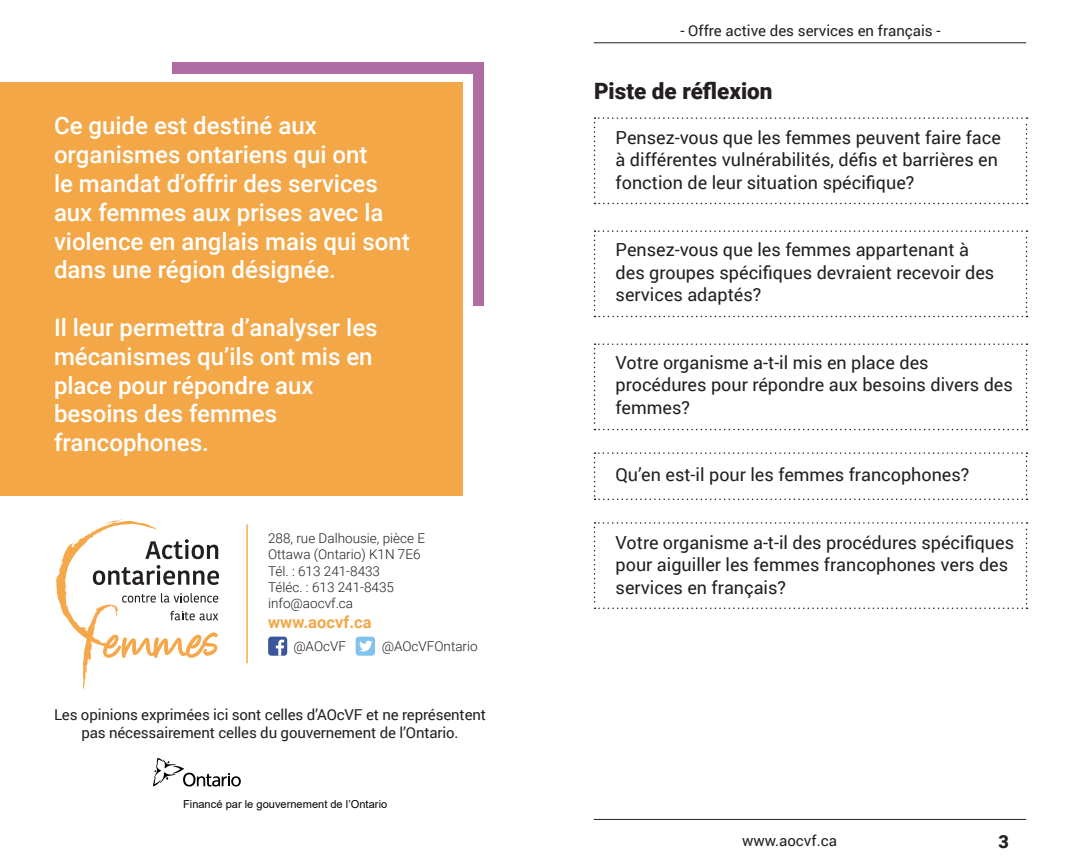
<style>
.page{position:relative;width:1080px;height:864px;background:#fff}
.page>*{position:absolute;margin:0;border:0;box-sizing:border-box;transform-origin:0 0}
.t1{font:500 24px/28.8px "Roboto";color:#fff}
.Titre{font:900 22.5px "Roboto";color:#231f20}
.texte{font:18px/22.5px "Roboto";color:#231f20}
.t2{font:900 18px "Roboto";color:#231f20}
.t3{font:700 16.5px "Roboto";color:#f4a747}
.t4{font:15px/18px "Roboto";letter-spacing:-.01em;color:#231f20;text-align:center}
.texte-2{font:300 13.5px "Roboto";color:#231f20}
.t5{font:10.95px "Arial";color:#020304}
</style>
<div class="page">
<hr style="left:594px;top:42px;width:432px;height:1px;background:#231f20">
<hr style="left:594px;top:819px;width:432px;height:1px;background:#231f20">
<svg style="left:594px;top:117px;width:434px;height:87px"></svg>
<svg style="left:594px;top:230px;width:434px;height:87px"></svg>
<svg style="left:594px;top:343px;width:434px;height:87px"></svg>
<svg style="left:594px;top:522px;width:434px;height:87px"></svg>
<svg style="left:594px;top:452px;width:434px;height:48px"></svg>
<div style="left:173px;top:63px;width:311px;height:243px;background:#af6da4"></div>
<div style="left:0;top:74px;width:472px;height:413px;background:#fff"></div>
<div style="left:0;top:82px;width:462px;height:414px;background:#f4a747"></div>
<svg style="left:153px;top:758px;width:88px;height:29px"></svg>
<hr style="left:246px;top:524px;width:2px;height:139px;background:#fbab45">
<div style="left:356px;top:637px;width:19px;height:19px;background:#81c3ec;border-radius:3px"></div>
<svg style="left:359px;top:641px;width:14px;height:11px"></svg>
<div style="left:268px;top:637px;width:19px;height:19px;background:#3a559a;border-radius:3px"></div>
<svg style="left:276px;top:640px;width:8px;height:16px"></svg>
<svg style="left:56px;top:519px;width:163px;height:171px"></svg>
<p class="t1" style="left:54px;top:110px;width:357px">Ce guide est destiné aux organismes ontariens qui ont<br>le mandat d’offrir des services aux femmes aux prises avec la violence en anglais mais qui sont dans une région désignée.</p>
<p class="t1" style="left:54px;top:312px;width:325px">Il leur permettra d’analyser les mécanismes qu’ils ont mis en place pour répondre aux besoins des femmes francophones.</p>
<p class="texte-2" style="left:268px;top:529px;width:159px">288, rue Dalhousie, pièce E</p>
<p class="texte-2" style="left:268px;top:545px;width:154px">Ottawa (Ontario) K1N 7E6</p>
<p class="texte-2" style="left:268px;top:561px;width:113px">Tél. : 613 241-8433</p>
<p class="texte-2" style="left:268px;top:577px;width:127px">Téléc. : 613 241-8435</p>
<p class="texte-2" style="left:268px;top:594px;width:87px">info@aocvf.ca</p>
<p class="t3" style="left:268px;top:610px;width:105px">www.aocvf.ca</p>
<p class="texte-2" style="left:293px;top:636px;width:54px">@AOcVF</p>
<p class="texte-2" style="left:382px;top:636px;width:97px">@AOcVFOntario</p>
<p class="t4" style="left:54px;top:705px;width:434px">Les opinions exprimées ici sont celles d’AOcVF et ne représentent pas nécessairement celles du gouvernement de l’Ontario.</p>
<p class="t5" style="left:183px;top:796px;width:206px">Financé par le gouvernement de l’Ontario</p>
<p class="t4" style="left:680px;top:21px;width:262px">- Offre active des services en français -</p>
<p class="Titre" style="left:594px;top:75px;width:180px">Piste de réflexion</p>
<p class="texte" style="left:616px;top:125px;width:387px">Pensez-vous que les femmes peuvent faire face à différentes vulnérabilités, défis et barrières en fonction de leur situation spécifique?</p>
<p class="texte" style="left:616px;top:238px;width:380px">Pensez-vous que les femmes appartenant à des groupes spécifiques devraient recevoir des services adaptés?</p>
<p class="texte" style="left:616px;top:350px;width:399px">Votre organisme a-t-il mis en place des procédures pour répondre aux besoins divers des femmes?</p>
<p class="texte" style="left:616px;top:463px;width:355px">Qu’en est-il pour les femmes francophones?</p>
<p class="texte" style="left:616px;top:530px;width:400px">Votre organisme a-t-il des procédures spécifiques pour aiguiller les femmes francophones vers des services en français?</p>
<p class="t4" style="left:742px;top:831px;width:96px">www.aocvf.ca</p>
<p class="t2" style="left:999px;top:829px;width:12px">3</p>
</div>
